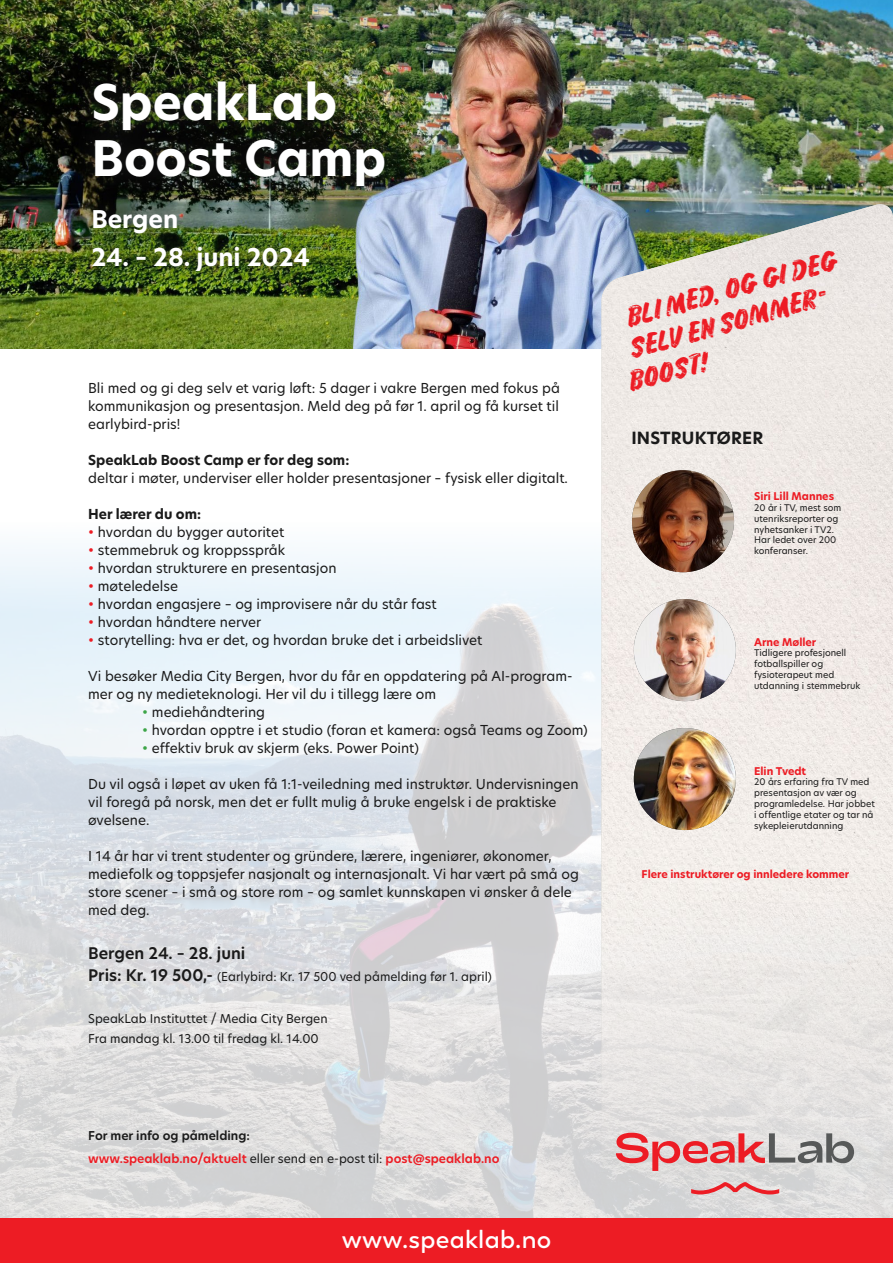
<style>
.page{position:relative;width:893px;height:1263px;background:#fff}
.page>*{position:absolute;margin:0;border:0;box-sizing:border-box;transform-origin:0 0}
.t1{font:700 48px/55.5px "New Hero";color:#fff}
.t2{font:28.5px/31.5px "Grocery Brush";color:#ed1c24}
.t3{font:600 25.5px "Boston";letter-spacing:.01em;color:#fff}
.t4{font:700 24px "New Hero";color:#fff}
.t5{font:700 16.5px "New Hero";letter-spacing:.01em;color:#1a1a1a}
.t6{font:600 15.75px "New Hero";color:#1a1a1a}
.t7{font:13.5px/18px "New Hero";color:#1a1a1a}
.t8{font:700 13.5px "New Hero";color:#1a1a1a}
.t9{font:12px/19.5px "New Hero";color:#1a1a1a}
.t10{font:600 12px/22.5px "New Hero";color:#ed1c24}
.t11{font:700 10.5px "New Hero";color:#ed1c24}
.t12{font:9px/10.8px "New Hero";color:#1a1a1a}
.s1{color:#ed1c24}
.s2{color:#3ca548}
.s3{font-weight:600;font-size:15.75px}
.s4{color:#1a1a1a}
.s5{font-weight:400;color:#1a1a1a}
</style>
<div class="page">
<img style="left:0;top:549px;width:601px;height:669px">
<img style="left:0;top:0;width:893px;height:349px">
<svg style="left:601px;top:203px;width:292px;height:1015px;background:#d8d8d8"></svg>
<img style="left:601px;top:204px;width:292px;height:947px">
<div style="left:0;top:1218px;width:893px;height:45px;background:#ed1c24"></div>
<img style="left:70px;top:59px;width:338px;height:233px">
<svg style="left:691px;top:1182px;width:88px;height:12px"></svg>
<svg style="left:616px;top:1133px;width:238px;height:38px;background:#d2a4a6"></svg>
<img style="left:634px;top:599px;width:102px;height:102px;border-radius:51px">
<img style="left:634px;top:728px;width:102px;height:102px;border-radius:51px">
<img style="left:632px;top:470px;width:102px;height:102px;border-radius:51px">
<h1 class="t1" style="left:91px;top:75px;width:296px">SpeakLab<br>Boost Camp</h1>
<h3 class="t4" style="left:91px;top:203px;width:88px">Bergen</h3>
<h3 class="t4" style="left:91px;top:241px;width:220px">24. – 28. juni 2024</h3>
<p class="t7" style="left:88px;top:379px;width:473px">Bli med og gi deg selv et varig løft: 5 dager i vakre Bergen med fokus på</p>
<p class="t7" style="left:88px;top:397px;width:472px">kommunikasjon og presentasjon. Meld deg på før 1. april og få kurset til earlybird-pris!</p>
<p class="t8" style="left:88px;top:451px;width:263px">SpeakLab Boost Camp er for deg som:</p>
<p class="t7" style="left:88px;top:469px;width:481px">deltar i møter, underviser eller holder presentasjoner – fysisk eller digitalt.</p>
<p class="t8" style="left:88px;top:505px;width:114px">Her lærer du om:</p>
<p class="t7" style="left:88px;top:523px;width:198px"><span class="s1">•</span> hvordan du bygger autoritet</p>
<p class="t7" style="left:88px;top:541px;width:199px"><span class="s1">•</span> stemmebruk og kroppsspråk</p>
<p class="t7" style="left:88px;top:559px;width:250px"><span class="s1">•</span> hvordan strukturere en presentasjon</p>
<p class="t7" style="left:88px;top:577px;width:91px"><span class="s1">•</span> møteledelse</p>
<p class="t7" style="left:88px;top:595px;width:350px"><span class="s1">•</span> hvordan engasjere – og improvisere når du står fast</p>
<p class="t7" style="left:88px;top:613px;width:174px"><span class="s1">•</span> hvordan håndtere nerver</p>
<p class="t7" style="left:88px;top:631px;width:396px"><span class="s1">•</span> storytelling: hva er det, og hvordan bruke det i arbeidslivet</p>
<p class="t7" style="left:88px;top:667px;width:486px">Vi besøker Media City Bergen, hvor du får en oppdatering på AI-program&shy;mer og ny medieteknologi. Her vil du i tillegg lære om</p>
<p class="t7" style="left:142px;top:703px;width:124px"><span class="s2">•</span> mediehåndtering</p>
<p class="t7" style="left:142px;top:721px;width:447px"><span class="s2">•</span> hvordan opptre i et studio (foran et kamera: også Teams og Zoom)</p>
<p class="t7" style="left:142px;top:739px;width:278px"><span class="s2">•</span> effektiv bruk av skjerm (eks. Power Point)</p>
<p class="t7" style="left:88px;top:775px;width:492px">Du vil også i løpet av uken få 1:1-veiledning med instruktør. Undervisningen vil foregå på norsk, men det er fullt mulig å bruke engelsk i de praktiske øvelsene.</p>
<p class="t7" style="left:88px;top:847px;width:492px">I 14 år har vi trent studenter og gründere, lærere, ingeniører, økonomer, mediefolk og toppsjefer nasjonalt og internasjonalt. Vi har vært på små og store scener – i små og store rom – og samlet kunnskapen vi ønsker å dele med deg.</p>
<p class="t6" style="left:88px;top:942px;width:159px">Bergen 24. – 28. juni</p>
<p class="t9" style="left:88px;top:967px;width:405px"><span class="s3">Pris: Kr. 19 500,-</span> (Earlybird: Kr. 17 500 ved påmelding før 1. april)</p>
<p class="t9" style="left:88px;top:1009px;width:241px">SpeakLab Instituttet / Media City Bergen<br>Fra mandag kl. 13.00 til fredag kl. 14.00</p>
<p class="t10" style="left:88px;top:1124px;width:413px"><span class="s4">For mer info og påmelding:<br></span>www.speaklab.no/aktuelt <span class="s5">eller send en e-post til:</span> post@speaklab.no</p>
<h3 class="t3" style="left:342px;top:1224px;width:211px">www.speaklab.no</h3>
<h2 class="t2" style="left:615px;top:302px;width:224px;rotate:-15deg">Bli med, og gi deg selv en sommer-</h2>
<h2 class="t2" style="left:622px;top:366px;width:82px;rotate:-15deg">boost!</h2>
<p class="t5" style="left:631px;top:426px;width:134px">INSTRUKTØRER</p>
<p class="t11" style="left:754px;top:489px;width:82px">Siri Lill Mannes</p>
<p class="t12" style="left:754px;top:502px;width:89px">20 år i TV, mest som utenriksreporter og nyhetsanker i TV2.<br>Har ledet over 200 konferanser.</p>
<p class="t11" style="left:754px;top:635px;width:64px">Arne Møller</p>
<p class="t12" style="left:754px;top:648px;width:108px">Tidligere profesjonell fotballspiller og fysioterapeut med utdanning i stemmebruk</p>
<p class="t11" style="left:754px;top:763px;width:54px">Elin Tvedt</p>
<p class="t12" style="left:754px;top:776px;width:122px">20 års erfaring fra TV med presentasjon av vær og programledelse. Har jobbet i offentlige etater og tar nå sykepleierutdanning</p>
<p class="t11" style="left:642px;top:866px;width:209px">Flere instruktører og innledere kommer</p>
</div>
